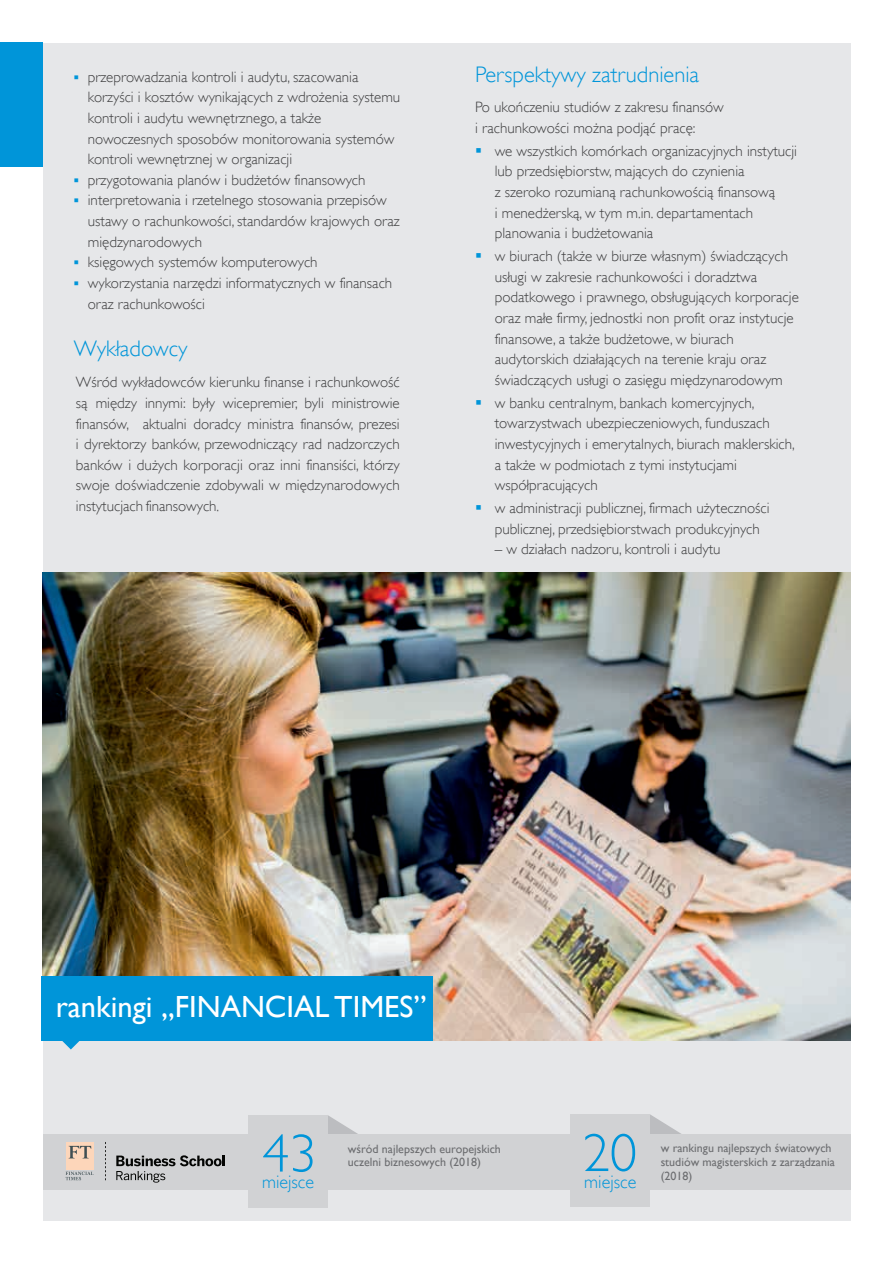
<style>
.page{position:relative;width:893px;height:1263px;background:#fff}
.page>*{position:absolute;margin:0;border:0;box-sizing:border-box;transform-origin:0 0}
.t1{font:300 54px "Gill Sans Alt One";color:#0095d9}
.t2{font:30.6px "Gill Sans";color:#fff}
.t3{font:300 22.5px "Gill Sans Alt One";color:#0095d9}
.t4{font:300 18.15px "Gill Sans Alt One";color:#0095d9}
.t5{font:300 15px/20.7px "Gill Sans Alt One";color:#3e3e3f}
.t6{font:12px/14px "Gill Sans";color:#6c6d70}
.s1{color:#0095d9}
</style>
<div class="page">
<div style="left:43px;top:43px;width:807px;height:1177px;background:#e6e7e9"></div>
<img style="left:42px;top:573px;width:808px;height:467px">
<div style="left:42px;top:976px;width:391px;height:65px;background:#0095d9"></div>
<svg style="left:62px;top:1041px;width:18px;height:8px"></svg>
<div style="left:0;top:42px;width:43px;height:125px;background:#0095d9"></div>
<svg style="left:327px;top:1115px;width:31px;height:19px"></svg>
<svg style="left:650px;top:1114px;width:31px;height:20px"></svg>
<div style="left:43px;top:1134px;width:807px;height:56px;background:#d1d2d4"></div>
<div style="left:248px;top:1115px;width:79px;height:92px;background:#d1d2d4"></div>
<div style="left:570px;top:1114px;width:80px;height:93px;background:#d1d2d4"></div>
<div style="left:66px;top:1142px;width:28px;height:28px;background:#fdd6ba"></div>
<svg style="left:69px;top:1146px;width:22px;height:12px"></svg>
<svg style="left:66px;top:1172px;width:28px;height:8px"></svg>
<svg style="left:116px;top:1155px;width:109px;height:27px"></svg>
<svg style="left:105px;top:1142px;width:1px;height:38px"></svg>
<p class="t5" style="left:88px;top:66px;width:314px;text-indent:-14px"><span class="s1">▪</span> przeprowadzania kontroli i audytu, szacowania korzyści i kosztów wynikających z wdrożenia systemu kontroli i audytu wewnętrznego, a także nowoczesnych sposobów monitorowania systemów kontroli wewnętrznej w organizacji</p>
<p class="t5" style="left:73px;top:170px;width:294px"><span class="s1">▪</span> przygotowania planów i budżetów finansowych</p>
<p class="t5" style="left:88px;top:190px;width:314px;text-indent:-14px"><span class="s1">▪</span> interpretowania i rzetelnego stosowania przepisów ustawy o rachunkowości, standardów krajowych oraz międzynarodowych</p>
<p class="t5" style="left:73px;top:252px;width:246px"><span class="s1">▪</span> księgowych systemów komputerowych</p>
<p class="t5" style="left:88px;top:273px;width:306px;text-indent:-14px"><span class="s1">▪</span> wykorzystania narzędzi informatycznych w finansach oraz rachunkowości</p>
<h3 class="t3" style="left:74px;top:333px;width:115px">Wykładowcy</h3>
<p class="t5" style="left:76px;top:372px;width:325px;text-align:justify">Wśród wykładowców kierunku finanse i rachunkowość są między innymi: były wicepremier, byli ministrowie finansów, aktualni doradcy ministra finansów, prezesi i dyrektorzy banków, przewodniczący rad nadzorczych banków i dużych korporacji oraz inni finansiści, którzy swoje doświadczenie zdobywali w międzynarodowych instytucjach finansowych.</p>
<h3 class="t3" style="left:475px;top:60px;width:226px">Perspektywy zatrudnienia</h3>
<p class="t5" style="left:475px;top:97px;width:250px">Po ukończeniu studiów z zakresu finansów i rachunkowości można podjąć pracę:</p>
<p class="t5" style="left:495px;top:140px;width:304px;text-indent:-20px"><span class="s1">▪</span> we wszystkich komórkach organizacyjnych instytucji lub przedsiębiorstw, mających do czynienia<br>z szeroko rozumianą rachunkowością finansową<br>i menedżerską, w tym m.in. departamentach planowania i budżetowania</p>
<p class="t5" style="left:495px;top:246px;width:306px;text-indent:-20px"><span class="s1">▪</span> w biurach (także w biurze własnym) świadczących usługi w zakresie rachunkowości i doradztwa podatkowego i prawnego, obsługujących korporacje oraz małe firmy, jednostki non profit oraz instytucje finansowe, a także budżetowe, w biurach audytorskich działających na terenie kraju oraz świadczących usługi o zasięgu międzynarodowym</p>
<p class="t5" style="left:495px;top:392px;width:302px;text-indent:-20px"><span class="s1">▪</span> w banku centralnym, bankach komercyjnych, towarzystwach ubezpieczeniowych, funduszach inwestycyjnych i emerytalnych, biurach maklerskich, a także w podmiotach z tymi instytucjami współpracujących</p>
<p class="t5" style="left:495px;top:498px;width:276px;text-indent:-20px"><span class="s1">▪</span> w administracji publicznej, firmach użyteczności publicznej, przedsiębiorstwach produkcyjnych</p>
<p class="t5" style="left:495px;top:539px;width:227px">– w działach nadzoru, kontroli i audytu</p>
<h2 class="t2" style="left:56px;top:988px;width:372px">rankingi „FINANCIAL TIMES”</h2>
<h1 class="t1" style="left:262px;top:1118px;width:55px">43</h1>
<h1 class="t1" style="left:583px;top:1117px;width:55px">20</h1>
<p class="t6" style="left:348px;top:1142px;width:155px">wśród najlepszych europejskich uczelni biznesowych (2018)</p>
<p class="t6" style="left:661px;top:1141px;width:176px">w rankingu najlepszych światowych studiów magisterskich z zarządzania (2018)</p>
<p class="t4" style="left:262px;top:1170px;width:54px">miejsce</p>
<p class="t4" style="left:584px;top:1170px;width:54px">miejsce</p>
</div>
